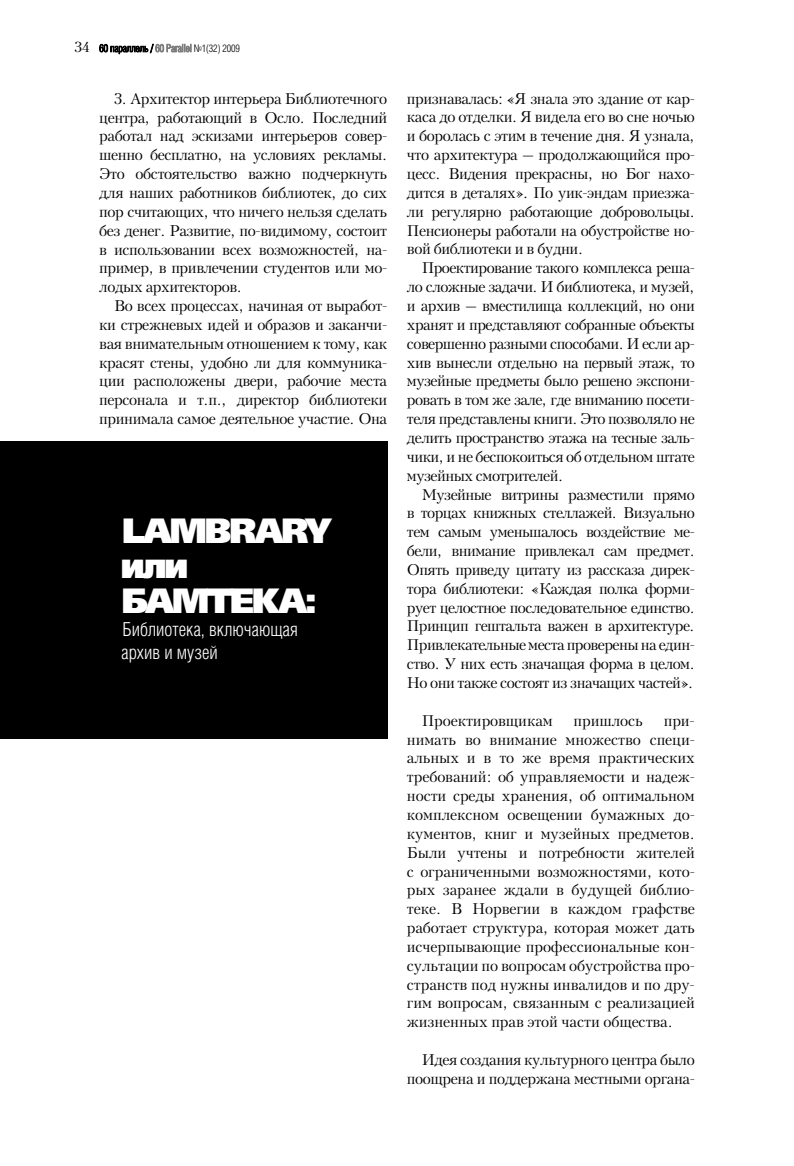
<style>
.page{position:relative;width:794px;height:1166px;background:#fff}
.page>*{position:absolute;margin:0;border:0;box-sizing:border-box;transform-origin:0 0}
.t1{font:35px/35px "Free Set Black C";letter-spacing:-.075em;color:#fff}
.t2{font:300 19.25px/23.1px "Helios Cond";color:#fff}
.t3{font:14.88px/18.9px "Kudrashov C";letter-spacing:-.03em;color:#000;text-align:justify}
.t4{font:14.88px "Kudrashov C";letter-spacing:-.01em;color:#000}
</style>
<div class="page">
<div style="left:0;top:441px;width:387px;height:298px;background:#000"></div>
<svg style="left:99px;top:44px;width:92px;height:10px"></svg>
<p class="t3" style="left:99px;top:89px;width:289px;text-indent:15px">3. Архитектор интерьера Библиотечного центра, работающий в Осло. Последний работал над эскизами интерьеров совер&shy;шенно бесплатно, на условиях рекламы.<br>Это обстоятельство важно подчеркнуть для наших работников библиотек, до сих пор считающих, что ничего нельзя сделать без денег. Развитие, по-видимому, состоит в использовании всех возможностей, на&shy;пример, в привлечении студентов или мо&shy;лодых архитекторов.</p>
<p class="t3" style="left:99px;top:297px;width:289px;text-indent:15px">Во всех процессах, начиная от выработ&shy;ки стрежневых идей и образов и заканчи&shy;вая внимательным отношением к тому, как красят стены, удобно ли для коммуника&shy;ции расположены двери, рабочие места персонала и т.п., директор библиотеки принимала самое деятельное участие. Она</p>
<h1 class="t1" style="left:120px;top:515px;width:213px">LAMBRARY или<br>БАМТЕКА:</h1>
<p class="t2" style="left:121px;top:618px;width:178px">Библиотека, включающая архив и музей</p>
<p class="t3" style="left:407px;top:89px;width:289px">признавалась: «Я знала это здание от кар&shy;каса до отделки. Я видела его во сне ночью и боролась с этим в течение дня. Я узнала, что архитектура – продолжающийся про&shy;цесс. Видения прекрасны, но Бог нахо&shy;дится в деталях». По уик-эндам приезжа&shy;ли регулярно работающие добровольцы.<br>Пенсионеры работали на обустройстве но&shy;вой библиотеки и в будни.</p>
<p class="t3" style="left:407px;top:259px;width:289px;text-indent:15px">Проектирование такого комплекса реша&shy;ло сложные задачи. И библиотека, и музей, и архив – вместилища коллекций, но они хранят и представляют собранные объекты совершенно разными способами. И если ар&shy;хив вынесли отдельно на первый этаж, то музейные предметы было решено экспони&shy;ровать в том же зале, где вниманию посети&shy;теля представлены книги. Это позволяло не делить пространство этажа на тесные заль&shy;чики, и не беспокоиться об отдельном штате музейных смотрителей.</p>
<p class="t3" style="left:407px;top:485px;width:289px;text-indent:15px">Музейные витрины разместили прямо в торцах книжных стеллажей. Визуально тем самым уменьшалось воздействие ме&shy;бели, внимание привлекал сам предмет.<br>Опять приведу цитату из рассказа дирек&shy;тора библиотеки: «Каждая полка форми&shy;рует целостное последовательное единство.<br>Принцип гештальта важен в архитектуре.<br>Привлекательные места проверены на един&shy;ство. У них есть значащая форма в целом.<br>Но они также состоят из значащих частей».</p>
<p class="t4" style="left:422px;top:712px;width:132px">Проектировщикам</p>
<p class="t4" style="left:573px;top:712px;width:71px">пришлось</p>
<p class="t3" style="left:407px;top:711px;width:289px;text-indent:257px">при&shy;нимать во внимание множество специ&shy;альных и в то же время практических требований: об управляемости и надеж&shy;ности среды хранения, об оптимальном комплексном освещении бумажных до&shy;кументов, книг и музейных предметов.<br>Были учтены и потребности жителей с ограниченными возможностями, кото&shy;рых заранее ждали в будущей библио&shy;теке. В Норвегии в каждом графстве работает структура, которая может дать исчерпывающие профессиональные кон&shy;сультации по вопросам обустройства про&shy;странств под нужны инвалидов и по дру&shy;гим вопросам, связанным с реализацией жизненных прав этой части общества.</p>
<p class="t3" style="left:407px;top:1050px;width:289px;text-align:right">Идея создания культурного центра было поощрена и поддержана местными органа-</p>
</div>
